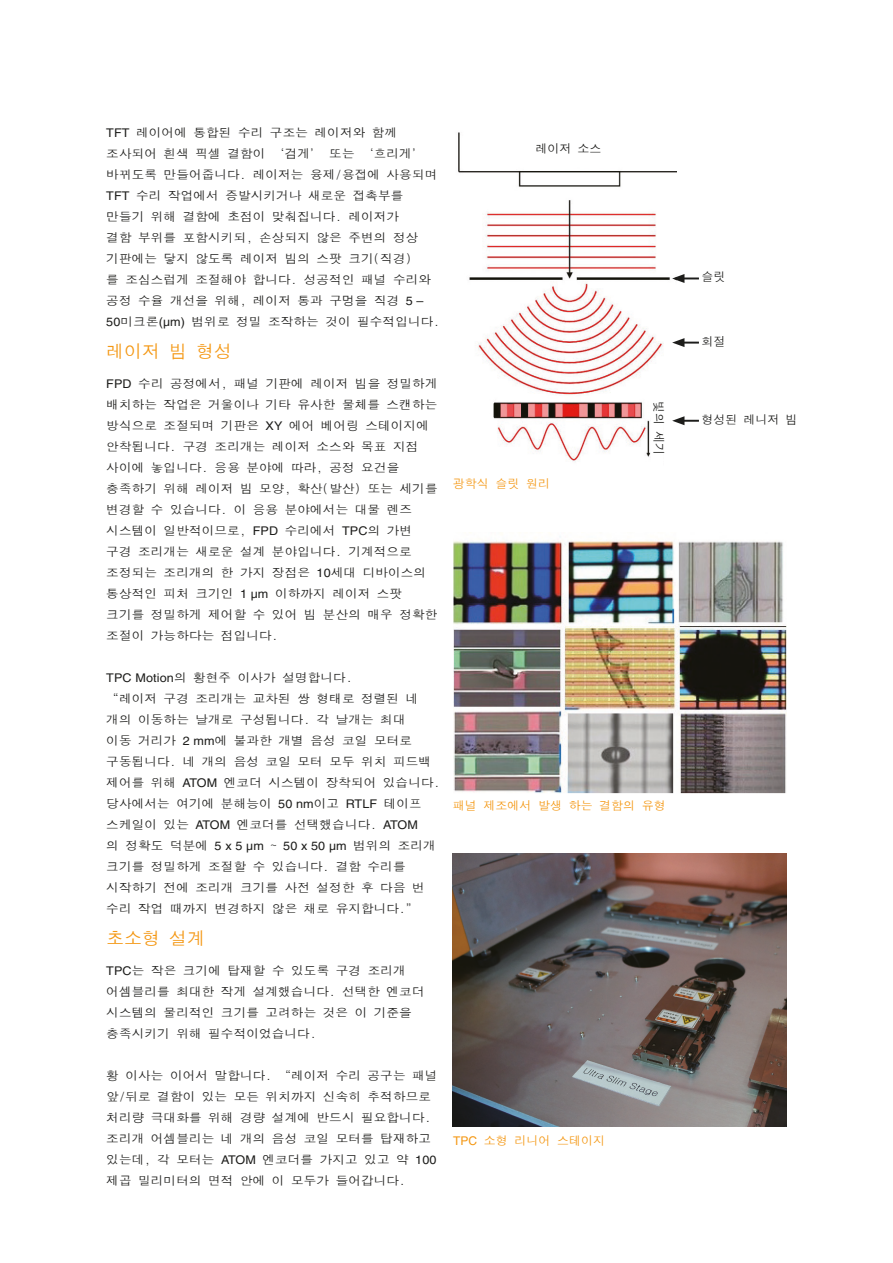
<style>
.page{position:relative;width:893px;height:1263px;background:#fff}
.page>*{position:absolute;margin:0;border:0;box-sizing:border-box;transform-origin:0 0}
.Main_body_heading_te{font:18px "Dotum Che";color:#f49712}
.t1{font:12px/21px "Dotum Che";letter-spacing:.01em;color:#1d1d1b;scale:1.05 1}
.Caption_text_7pt{font:12px "Dotum Che";color:#f49712}
.t2{font:12px "Dotum Che";letter-spacing:.01em;color:#1d1d1b}
.s1{font-family:"Helvetica"}
</style>
<div class="page">
<img style="left:453px;top:853px;width:334px;height:274px">
<img style="left:453px;top:536px;width:334px;height:257px">
<img style="left:458px;top:132px;width:218px;height:330px">
<div style="left:554px;top:128px;width:33px;height:39px;background:#fff"></div>
<svg style="left:672px;top:274px;width:27px;height:9px"></svg>
<svg style="left:672px;top:338px;width:27px;height:9px"></svg>
<svg style="left:672px;top:416px;width:27px;height:9px"></svg>
<div style="left:651px;top:401px;width:12px;height:64px;background:#fff"></div>
<p class="t1" style="left:106px;top:122px;width:319px"><span class="s1">TFT</span> 레이어에 통합된 수리 구조는 레이저와 함께 조사되어 흰색 픽셀 결함이 ‘검게’ 또는 ‘흐리게’ 바뀌도록 만들어줍니다. 레이저는 융제/용접에 사용되며<br><span class="s1">TFT</span> 수리 작업에서 증발시키거나 새로운 접촉부를 만들기 위해 결함에 초점이 맞춰집니다. 레이저가<br>결함 부위를 포함시키되, 손상되지 않은 주변의 정상 기판에는 닿지 않도록 레이저 빔의 스팟 크기(직경)<br>를 조심스럽게 조절해야 합니다. 성공적인 패널 수리와 공정 수율 개선을 위해, 레이저 통과 구멍을 직경 <span class="s1">5 –<br>50</span>미크론<span class="s1">(µm)</span> 범위로 정밀 조작하는 것이 필수적입니다.</p>
<p class="Main_body_heading_te" style="left:106px;top:343px;width:127px">레이저 빔 형성</p>
<p class="t1" style="left:106px;top:373px;width:317px"><span class="s1">FPD</span> 수리 공정에서, 패널 기판에 레이저 빔을 정밀하게 배치하는 작업은 거울이나 기타 유사한 물체를 스캔하는 방식으로 조절되며 기판은 <span class="s1">XY</span> 에어 베어링 스테이지에 안착됩니다. 구경 조리개는 레이저 소스와 목표 지점 사이에 놓입니다. 응용 분야에 따라, 공정 요건을 충족하기 위해 레이저 빔 모양, 확산(발산) 또는 세기를 변경할 수 있습니다. 이 응용 분야에서는 대물 렌즈 시스템이 일반적이므로, <span class="s1">FPD</span> 수리에서 <span class="s1">TPC</span>의 가변 구경 조리개는 새로운 설계 분야입니다. 기계적으로 조정되는 조리개의 한 가지 장점은 <span class="s1">10</span>세대 디바이스의 통상적인 피처 크기인 <span class="s1">1 µm</span> 이하까지 레이저 스팟 크기를 정밀하게 제어할 수 있어 빔 분산의 매우 정확한 조절이 가능하다는 점입니다.</p>
<p class="t1" style="left:106px;top:667px;width:319px"><span class="s1">TPC Motion</span>의 황현주 이사가 설명합니다.<br>“레이저 구경 조리개는 교차된 쌍 형태로 정렬된 네 개의 이동하는 날개로 구성됩니다. 각 날개는 최대<br>이동 거리가 <span class="s1">2 mm</span>에 불과한 개별 음성 코일 모터로 구동됩니다. 네 개의 음성 코일 모터 모두 위치 피드백 제어를 위해 <span class="s1">ATOM</span> 엔코더 시스템이 장착되어 있습니다. 당사에서는 여기에 분해능이 <span class="s1">50 nm</span>이고 <span class="s1">RTLF</span> 테이프 스케일이 있는 <span class="s1">ATOM</span> 엔코더를 선택했습니다. <span class="s1">ATOM<br></span>의 정확도 덕분에 <span class="s1">5 x 5 µm</span> ~ <span class="s1">50 x 50 µm</span> 범위의 조리개 크기를 정밀하게 조절할 수 있습니다. 결함 수리를 시작하기 전에 조리개 크기를 사전 설정한 후 다음 번 수리 작업 때까지 변경하지 않은 채로 유지합니다.”</p>
<p class="Main_body_heading_te" style="left:106px;top:930px;width:100px">초소형 설계</p>
<p class="t1" style="left:106px;top:960px;width:305px"><span class="s1">TPC</span>는 작은 크기에 탑재할 수 있도록 구경 조리개 어셈블리를 최대한 작게 설계했습니다. 선택한 엔코더 시스템의 물리적인 크기를 고려하는 것은 이 기준을 충족시키기 위해 필수적이었습니다.</p>
<p class="t1" style="left:106px;top:1065px;width:317px">황 이사는 이어서 말합니다. “레이저 수리 공구는 패널 앞/뒤로 결함이 있는 모든 위치까지 신속히 추적하므로 처리량 극대화를 위해 경량 설계에 반드시 필요합니다. 조리개 어셈블리는 네 개의 음성 코일 모터를 탑재하고 있는데, 각 모터는 <span class="s1">ATOM</span> 엔코더를 가지고 있고 약 <span class="s1">100 </span>제곱 밀리미터의 면적 안에 이 모두가 들어갑니다.</p>
<p class="t2" style="left:536px;top:143px;width:67px">레이저 소스</p>
<p class="Caption_text_7pt" style="left:453px;top:478px;width:99px">광학식 슬릿 원리</p>
<p class="t2" style="left:665px;top:401px;width:55px;rotate:90deg">빛의 세기</p>
<p class="Caption_text_7pt" style="left:453px;top:799px;width:214px">패널 제조에서 발생 하는 결함의 유형</p>
<p class="Caption_text_7pt" style="left:453px;top:1134px;width:153px"><span class="s1">TPC</span> 소형 리니어 스테이지</p>
<p class="t2" style="left:702px;top:270px;width:25px">슬릿</p>
<p class="t2" style="left:702px;top:336px;width:25px">회절</p>
<p class="t2" style="left:702px;top:414px;width:97px">형성된 레니저 빔</p>
</div>
